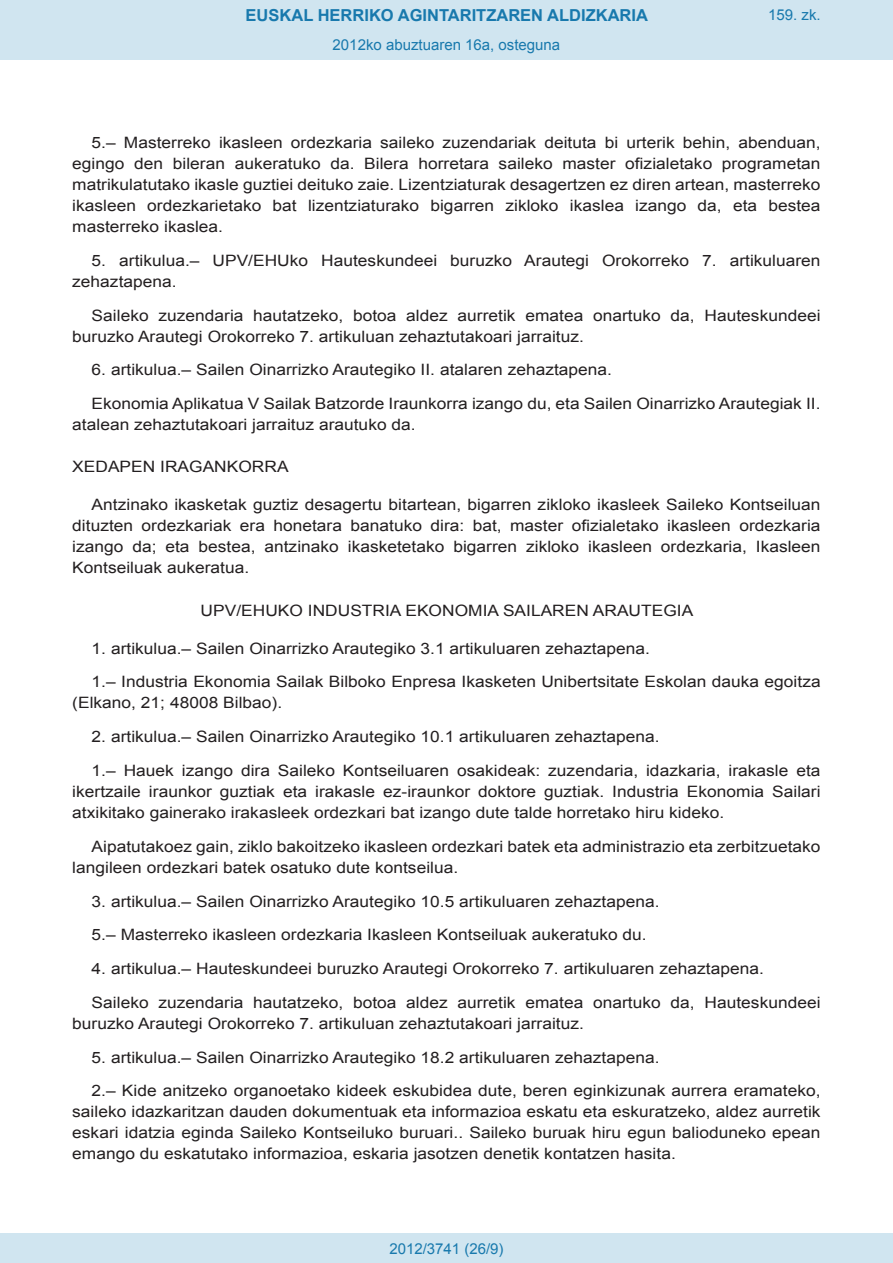
<style>
.page{position:relative;width:893px;height:1263px;background:#fff}
.page>*{position:absolute;margin:0;border:0;box-sizing:border-box;transform-origin:0 0}
.t1{font:700 16.5px "Arial";color:#1879ad}
.BOPVDetalle{font:15.6px/21px "Arial";color:#231f20;scale:1.11 1}
.BOPVClave{font:15.6px "Arial";color:#231f20;scale:1.11 1}
.BOPVDisposicion{font:15.6px "Arial";color:#231f20;scale:1.11 1}
.Paginacion_Centro{font:15px "Arial";color:#1879ad}
</style>
<div class="page">
<div style="left:0;top:0;width:893px;height:60px;background:#d0e5f0"></div>
<div style="left:0;top:1233px;width:893px;height:30px;background:#d0e5f0"></div>
<p class="t1" style="left:246px;top:4px;width:404px">EUSKAL HERRIKO AGINTARITZAREN ALDIZKARIA</p>
<p class="Paginacion_Centro" style="left:333px;top:35px;width:229px">2012ko abuztuaren 16a, osteguna</p>
<p class="Paginacion_Centro" style="left:768px;top:5px;width:54px">159. zk.</p>
<p class="BOPVDetalle" style="left:72px;top:132px;width:676px;text-align:justify;text-indent:19px">5.– Masterreko ikasleen ordezkaria saileko zuzendariak deituta bi urterik behin, abenduan, egingo den bileran aukeratuko da. Bilera horretara saileko master ofizialetako programetan matrikulatutako ikasle guztiei deituko zaie. Lizentziaturak desagertzen ez diren artean, masterreko ikasleen ordezkarietako bat lizentziaturako bigarren zikloko ikaslea izango da, eta bestea masterreko ikaslea.</p>
<p class="BOPVDetalle" style="left:72px;top:250px;width:676px;text-indent:19px">5. artikulua.– UPV/EHUko Hauteskundeei buruzko Arautegi Orokorreko 7. artikuluaren zehaztapena.</p>
<p class="BOPVDetalle" style="left:72px;top:305px;width:676px;text-indent:19px">Saileko zuzendaria hautatzeko, botoa aldez aurretik ematea onartuko da, Hauteskundeei buruzko Arautegi Orokorreko 7. artikuluan zehaztutakoari jarraituz.</p>
<p class="BOPVDetalle" style="left:92px;top:360px;width:470px">6. artikulua.– Sailen Oinarrizko Arautegiko II. atalaren zehaztapena.</p>
<p class="BOPVDetalle" style="left:72px;top:393px;width:676px;text-indent:19px">Ekonomia Aplikatua V Sailak Batzorde Iraunkorra izango du, eta Sailen Oinarrizko Arautegiak II. atalean zehaztutakoari jarraituz arautuko da.</p>
<p class="BOPVDisposicion" style="left:72px;top:457px;width:196px">XEDAPEN IRAGANKORRA</p>
<p class="BOPVDetalle" style="left:72px;top:495px;width:676px;text-align:justify;text-indent:19px">Antzinako ikasketak guztiz desagertu bitartean, bigarren zikloko ikasleek Saileko Kontseiluan dituzten ordezkariak era honetara banatuko dira: bat, master ofizialetako ikasleen ordezkaria izango da; eta bestea, antzinako ikasketetako bigarren zikloko ikasleen ordezkaria, Ikasleen Kontseiluak aukeratua.</p>
<p class="BOPVClave" style="left:201px;top:600px;width:445px">UPV/EHUKO INDUSTRIA EKONOMIA SAILAREN ARAUTEGIA</p>
<p class="BOPVDetalle" style="left:92px;top:638px;width:504px">1. artikulua.– Sailen Oinarrizko Arautegiko 3.1 artikuluaren zehaztapena.</p>
<p class="BOPVDetalle" style="left:72px;top:672px;width:676px;text-indent:19px">1.– Industria Ekonomia Sailak Bilboko Enpresa Ikasketen Unibertsitate Eskolan dauka egoitza (Elkano, 21; 48008 Bilbao).</p>
<p class="BOPVDetalle" style="left:92px;top:726px;width:513px">2. artikulua.– Sailen Oinarrizko Arautegiko 10.1 artikuluaren zehaztapena.</p>
<p class="BOPVDetalle" style="left:72px;top:760px;width:676px;text-align:justify;text-indent:19px">1.– Hauek izango dira Saileko Kontseiluaren osakideak: zuzendaria, idazkaria, irakasle eta ikertzaile iraunkor guztiak eta irakasle ez-iraunkor doktore guztiak. Industria Ekonomia Sailari atxikitako gainerako irakasleek ordezkari bat izango dute talde horretako hiru kideko.</p>
<p class="BOPVDetalle" style="left:72px;top:836px;width:676px;text-indent:19px">Aipatutakoez gain, ziklo bakoitzeko ikasleen ordezkari batek eta administrazio eta zerbitzuetako langileen ordezkari batek osatuko dute kontseilua.</p>
<p class="BOPVDetalle" style="left:92px;top:891px;width:513px">3. artikulua.– Sailen Oinarrizko Arautegiko 10.5 artikuluaren zehaztapena.</p>
<p class="BOPVDetalle" style="left:92px;top:924px;width:502px">5.– Masterreko ikasleen ordezkaria Ikasleen Kontseiluak aukeratuko du.</p>
<p class="BOPVDetalle" style="left:92px;top:958px;width:607px">4. artikulua.– Hauteskundeei buruzko Arautegi Orokorreko 7. artikuluaren zehaztapena.</p>
<p class="BOPVDetalle" style="left:72px;top:992px;width:676px;text-indent:19px">Saileko zuzendaria hautatzeko, botoa aldez aurretik ematea onartuko da, Hauteskundeei buruzko Arautegi Orokorreko 7. artikuluan zehaztutakoari jarraituz.</p>
<p class="BOPVDetalle" style="left:92px;top:1047px;width:513px">5. artikulua.– Sailen Oinarrizko Arautegiko 18.2 artikuluaren zehaztapena.</p>
<p class="BOPVDetalle" style="left:72px;top:1080px;width:676px;text-align:justify;text-indent:19px">2.– Kide anitzeko organoetako kideek eskubidea dute, beren eginkizunak aurrera eramateko, saileko idazkaritzan dauden dokumentuak eta informazioa eskatu eta eskuratzeko, aldez aurretik eskari idatzia eginda Saileko Kontseiluko buruari.. Saileko buruak hiru egun balioduneko epean emango du eskatutako informazioa, eskaria jasotzen denetik kontatzen hasita.</p>
<p class="Paginacion_Centro" style="left:389px;top:1238px;width:116px">2012/3741 (26/9)</p>
</div>
